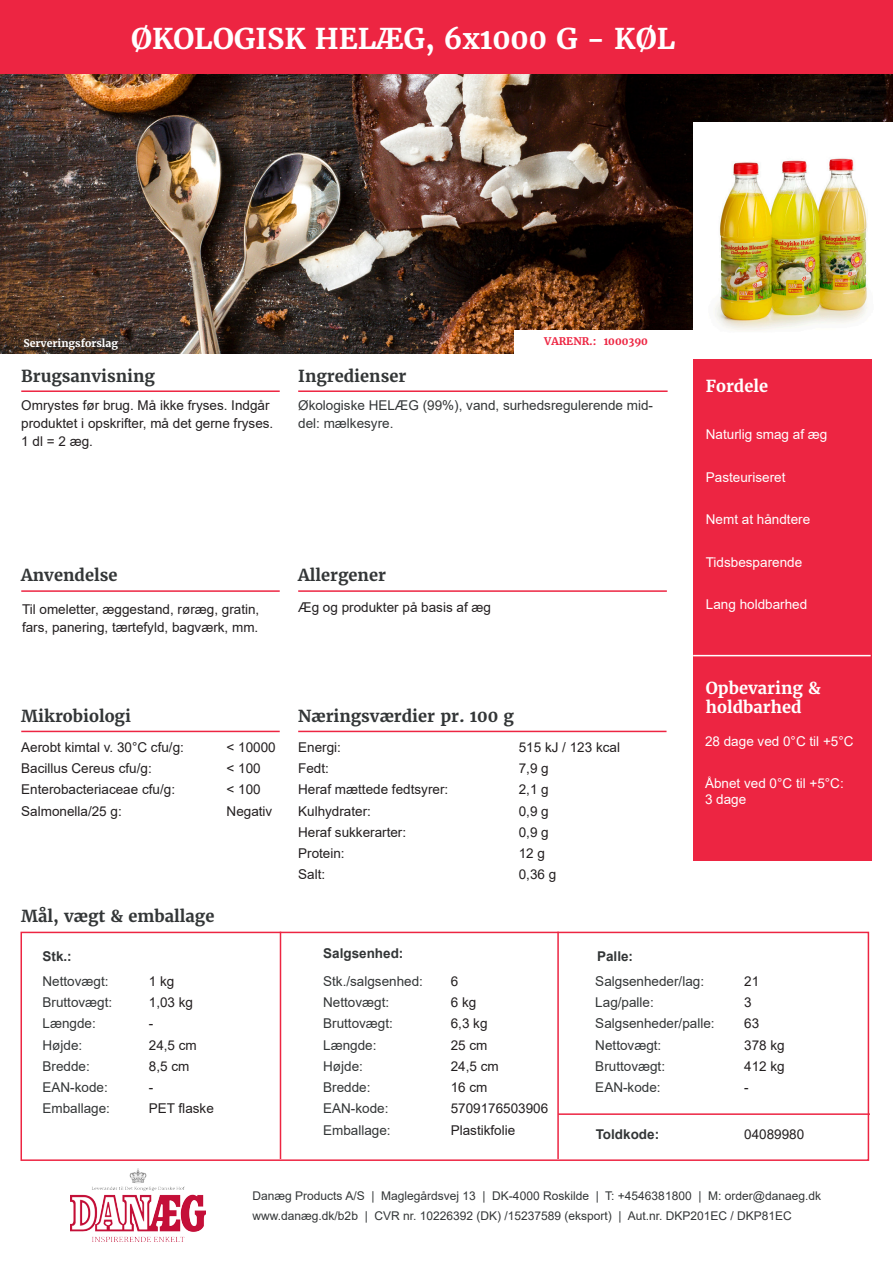
<style>
.page{position:relative;width:893px;height:1263px;background:#fff}
.page>*{position:absolute;margin:0;border:0;box-sizing:border-box;transform-origin:0 0}
.t1{font:700 28.5px "Merriweather";color:#fff}
.t2{font:700 16.5px "Merriweather";color:#333637}
.t3{font:700 16.5px/19.5px "Merriweather";color:#fff}
.t4{font:13.5px/18px "Arial";color:#231f20}
.t5{font:13.5px/18px "Arial";color:#333637}
.t6{font:13.5px/16.2px "Arial";color:#fff}
.t7{font:700 13.5px "Arial";color:#333637}
.t8{font:12px "Arial";color:#333637}
.t9{font:700 10.5px "Merriweather";color:#fff}
.t10{font:700 10.5px "Merriweather";color:#ed2542}
</style>
<div class="page">
<img style="left:0;top:73px;width:893px;height:280px">
<img style="left:693px;top:123px;width:200px;height:238px">
<div style="left:21px;top:932px;width:848px;height:229px;border:2px solid #ed2542"></div>
<img style="left:71px;top:1168px;width:134px;height:73px">
<hr style="left:280px;top:932px;width:1px;height:227px;background:#ed2542">
<hr style="left:557px;top:932px;width:2px;height:227px;background:#ed2542">
<hr style="left:558px;top:1113px;width:312px;height:2px;background:#ed2542">
<hr style="left:21px;top:390px;width:259px;height:2px;background:#ed2542">
<hr style="left:21px;top:590px;width:259px;height:2px;background:#ed2542">
<hr style="left:21px;top:731px;width:259px;height:1px;background:#ed2542">
<hr style="left:298px;top:390px;width:370px;height:2px;background:#ed2542">
<hr style="left:298px;top:731px;width:368px;height:1px;background:#ed2542">
<hr style="left:298px;top:590px;width:369px;height:2px;background:#ed2542">
<div style="left:514px;top:330px;width:179px;height:23px;background:#fff"></div>
<div style="left:693px;top:359px;width:178px;height:502px;background:#ed2542"></div>
<hr style="left:693px;top:655px;width:178px;height:1px;background:#fff">
<div style="left:0;top:0;width:893px;height:73px;background:#ed2542"></div>
<p class="t1" style="left:131px;top:21px;width:546px">ØKOLOGISK HELÆG, 6x1000 G - KØL</p>
<p class="t9" style="left:24px;top:336px;width:96px">Serveringsforslag</p>
<p class="t2" style="left:21px;top:365px;width:135px">Brugsanvisning</p>
<p class="t2" style="left:298px;top:365px;width:110px">Ingredienser</p>
<p class="t10" style="left:544px;top:335px;width:54px">VARENR.:</p>
<p class="t10" style="left:604px;top:335px;width:46px">1000390</p>
<p class="t4" style="left:21px;top:396px;width:254px">Omrystes før brug. Må ikke fryses. Indgår produktet i opskrifter, må det gerne fryses.<br>1 dl = 2 æg.</p>
<p class="t5" style="left:298px;top:396px;width:356px">Økologiske HELÆG (99%), vand, surhedsregulerende mid&shy;del: mælkesyre.</p>
<p class="t2" style="left:21px;top:565px;width:98px">Anvendelse</p>
<p class="t2" style="left:298px;top:565px;width:89px">Allergener</p>
<p class="t4" style="left:22px;top:600px;width:239px">Til omeletter, æggestand, røræg, gratin,</p>
<p class="t4" style="left:298px;top:598px;width:194px">Æg og produkter på basis af æg</p>
<p class="t4" style="left:22px;top:618px;width:238px">fars, panering, tærtefyld, bagværk, mm.</p>
<p class="t2" style="left:21px;top:705px;width:111px">Mikrobiologi</p>
<p class="t4" style="left:21px;top:738px;width:164px">Aerobt kimtal v. 30°C cfu/g:</p>
<p class="t4" style="left:21px;top:759px;width:132px">Bacillus Cereus cfu/g:</p>
<p class="t4" style="left:21px;top:780px;width:155px">Enterobacteriaceae cfu/g:</p>
<p class="t4" style="left:21px;top:802px;width:102px">Salmonella/25 g:</p>
<p class="t4" style="left:227px;top:738px;width:51px">&lt; 10000</p>
<p class="t4" style="left:227px;top:759px;width:36px">&lt; 100</p>
<p class="t4" style="left:227px;top:780px;width:36px">&lt; 100</p>
<p class="t4" style="left:227px;top:802px;width:47px">Negativ</p>
<p class="t2" style="left:21px;top:905px;width:195px">Mål, vægt &amp; emballage</p>
<p class="t2" style="left:298px;top:705px;width:217px">Næringsværdier pr. 100 g</p>
<p class="t4" style="left:298px;top:738px;width:44px">Energi:</p>
<p class="t4" style="left:298px;top:759px;width:32px">Fedt:</p>
<p class="t4" style="left:298px;top:780px;width:152px">Heraf mættede fedtsyrer:</p>
<p class="t4" style="left:298px;top:802px;width:74px">Kulhydrater:</p>
<p class="t4" style="left:298px;top:823px;width:110px">Heraf sukkerarter:</p>
<p class="t4" style="left:298px;top:844px;width:48px">Protein:</p>
<p class="t4" style="left:298px;top:866px;width:29px">Salt:</p>
<p class="t4" style="left:519px;top:738px;width:103px">515 kJ / 123 kcal</p>
<p class="t4" style="left:519px;top:759px;width:32px">7,9 g</p>
<p class="t4" style="left:519px;top:780px;width:32px">2,1 g</p>
<p class="t4" style="left:519px;top:802px;width:32px">0,9 g</p>
<p class="t4" style="left:519px;top:823px;width:32px">0,9 g</p>
<p class="t4" style="left:519px;top:844px;width:28px">12 g</p>
<p class="t4" style="left:519px;top:866px;width:39px">0,36 g</p>
<p class="t7" style="left:43px;top:946px;width:31px">Stk.:</p>
<p class="t7" style="left:323px;top:944px;width:82px">Salgsenhed:</p>
<p class="t7" style="left:597px;top:946px;width:38px">Palle:</p>
<p class="t3" style="left:706px;top:377px;width:64px">Fordele</p>
<p class="t6" style="left:706px;top:426px;width:123px">Naturlig smag af æg</p>
<p class="t6" style="left:706px;top:469px;width:81px">Pasteuriseret</p>
<p class="t6" style="left:706px;top:511px;width:106px">Nemt at håndtere</p>
<p class="t6" style="left:706px;top:554px;width:98px">Tidsbesparende</p>
<p class="t6" style="left:706px;top:596px;width:103px">Lang holdbarhed</p>
<p class="t3" style="left:706px;top:678px;width:116px">Opbevaring &amp; holdbarhed</p>
<p class="t6" style="left:705px;top:732px;width:150px">28 dage ved 0°C til +5°C</p>
<p class="t6" style="left:705px;top:775px;width:140px">Åbnet ved 0°C til +5°C:<br>3 dage</p>
<p class="t5" style="left:43px;top:972px;width:68px">Nettovægt:</p>
<p class="t5" style="left:43px;top:993px;width:71px">Bruttovægt:</p>
<p class="t5" style="left:43px;top:1014px;width:55px">Længde:</p>
<p class="t5" style="left:43px;top:1036px;width:41px">Højde:</p>
<p class="t5" style="left:43px;top:1057px;width:49px">Bredde:</p>
<p class="t5" style="left:43px;top:1099px;width:69px">Emballage:</p>
<p class="t5" style="left:43px;top:1078px;width:67px">EAN-kode:</p>
<p class="t4" style="left:149px;top:972px;width:27px">1 kg</p>
<p class="t4" style="left:149px;top:993px;width:46px">1,03 kg</p>
<p class="t4" style="left:149px;top:1014px;width:6px">-</p>
<p class="t4" style="left:149px;top:1036px;width:50px">24,5 cm</p>
<p class="t4" style="left:149px;top:1057px;width:42px">8,5 cm</p>
<p class="t4" style="left:149px;top:1078px;width:6px">-</p>
<p class="t4" style="left:149px;top:1099px;width:67px">PET flaske</p>
<p class="t5" style="left:323px;top:972px;width:101px">Stk./salgsenhed:</p>
<p class="t5" style="left:323px;top:993px;width:68px">Nettovægt:</p>
<p class="t5" style="left:323px;top:1014px;width:71px">Bruttovægt:</p>
<p class="t5" style="left:323px;top:1036px;width:55px">Længde:</p>
<p class="t5" style="left:323px;top:1057px;width:41px">Højde:</p>
<p class="t5" style="left:323px;top:1078px;width:49px">Bredde:</p>
<p class="t5" style="left:323px;top:1099px;width:67px">EAN-kode:</p>
<p class="t5" style="left:323px;top:1121px;width:69px">Emballage:</p>
<p class="t4" style="left:451px;top:972px;width:9px">6</p>
<p class="t4" style="left:451px;top:993px;width:27px">6 kg</p>
<p class="t4" style="left:451px;top:1014px;width:38px">6,3 kg</p>
<p class="t4" style="left:451px;top:1036px;width:38px">25 cm</p>
<p class="t4" style="left:451px;top:1057px;width:50px">24,5 cm</p>
<p class="t4" style="left:451px;top:1078px;width:38px">16 cm</p>
<p class="t4" style="left:451px;top:1099px;width:99px">5709176503906</p>
<p class="t4" style="left:451px;top:1121px;width:66px">Plastikfolie</p>
<p class="t5" style="left:595px;top:972px;width:110px">Salgsenheder/lag:</p>
<p class="t5" style="left:595px;top:993px;width:60px">Lag/palle:</p>
<p class="t5" style="left:595px;top:1014px;width:121px">Salgsenheder/palle:</p>
<p class="t5" style="left:595px;top:1036px;width:68px">Nettovægt:</p>
<p class="t5" style="left:595px;top:1057px;width:71px">Bruttovægt:</p>
<p class="t5" style="left:595px;top:1078px;width:67px">EAN-kode:</p>
<p class="t7" style="left:596px;top:1124px;width:65px">Toldkode:</p>
<p class="t4" style="left:744px;top:972px;width:17px">21</p>
<p class="t4" style="left:744px;top:993px;width:9px">3</p>
<p class="t4" style="left:744px;top:1014px;width:17px">63</p>
<p class="t4" style="left:744px;top:1036px;width:42px">378 kg</p>
<p class="t4" style="left:744px;top:1078px;width:6px">-</p>
<p class="t4" style="left:744px;top:1057px;width:42px">412 kg</p>
<p class="t4" style="left:744px;top:1125px;width:62px">04089980</p>
<p class="t8" style="left:253px;top:1188px;width:570px">Danæg Products A/S | Maglegårdsvej 13 | DK-4000 Roskilde | T: +4546381800 | M: order@danaeg.dk</p>
<p class="t8" style="left:253px;top:1207px;width:541px">www.danæg.dk/b2b | CVR nr. 10226392 (DK) /15237589 (eksport) | Aut.nr. DKP201EC / DKP81EC</p>
</div>
